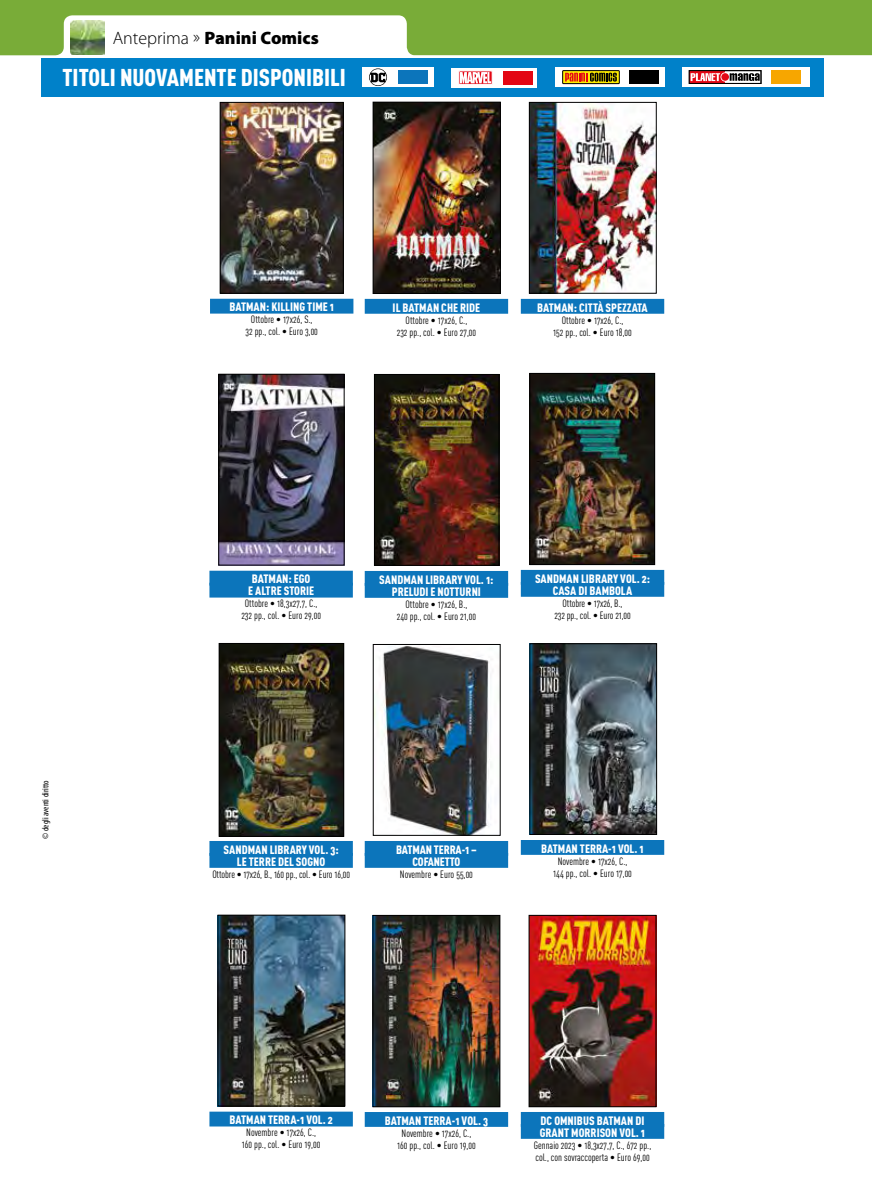
<style>
.page{position:relative;width:872px;height:1191px;background:#fff}
.page>*{position:absolute;margin:0;border:0;box-sizing:border-box;transform-origin:0 0}
.t1{font:24px "DIN Cond Black Alternate";color:#fff}
.t2{font:900 18px "Myriad Pro";color:#000}
.t3{font:12px/12px "DIN Cond Black Alternate";color:#fff;text-align:center}
.t4{font:10.5px/12px "DIN Cond Regular Alternate";color:#000;text-align:center}
.t5{font:condensed 9px "Myriad Pro";color:#000}
.s1{font-weight:300}
</style>
<div class="page">
<svg style="left:0;top:0;width:872px;height:56px;fill:#79ac38"></svg>
<img style="left:70px;top:21px;width:34px;height:34px">
<div style="left:41px;top:58px;width:782px;height:39px;background:#0081c9"></div>
<div style="left:451px;top:68px;width:86px;height:19px;background:#fff"></div>
<svg style="left:459px;top:71px;width:33px;height:13px"></svg>
<svg style="left:460px;top:72px;width:31px;height:11px"></svg>
<div style="left:503px;top:71px;width:29px;height:13px;background:#e30613"></div>
<div style="left:555px;top:67px;width:109px;height:20px;background:#fff"></div>
<svg style="left:562px;top:71px;width:57px;height:13px"></svg>
<div style="left:562px;top:70px;width:57px;height:14px;border:1px solid #000"></div>
<svg style="left:565px;top:73px;width:52px;height:9px"></svg>
<div style="left:629px;top:70px;width:29px;height:14px;background:#000"></div>
<div style="left:682px;top:67px;width:128px;height:20px;background:#fff"></div>
<svg style="left:691px;top:72px;width:32px;height:10px"></svg>
<div style="left:689px;top:70px;width:72px;height:14px;border:1px solid #000"></div>
<div style="left:720px;top:72px;width:10px;height:10px;border:2px solid #fff;border-radius:50%"></div>
<div style="left:721px;top:73px;width:8px;height:8px;background:#e30613;border-radius:50%"></div>
<svg style="left:690px;top:73px;width:30px;height:8px"></svg>
<svg style="left:729px;top:73px;width:30px;height:8px"></svg>
<div style="left:771px;top:70px;width:30px;height:14px;background:#f7a600"></div>
<div style="left:362px;top:67px;width:72px;height:20px;background:#fff"></div>
<div style="left:398px;top:70px;width:29px;height:14px;background:#0c75bb"></div>
<svg style="left:369px;top:68px;width:18px;height:18px"></svg>
<img style="left:375px;top:104px;width:124px;height:188px">
<div style="left:373px;top:102px;width:128px;height:192px;border:1px solid #000"></div>
<div style="left:365px;top:299px;width:143px;height:15px;background:#0c75bb"></div>
<img style="left:222px;top:104px;width:120px;height:188px">
<div style="left:220px;top:102px;width:124px;height:192px;border:1px solid #000"></div>
<div style="left:210px;top:299px;width:143px;height:14px;background:#0c75bb"></div>
<img style="left:531px;top:104px;width:123px;height:188px">
<div style="left:529px;top:102px;width:127px;height:192px;border:1px solid #000"></div>
<div style="left:521px;top:299px;width:143px;height:15px;background:#0c75bb"></div>
<img style="left:221px;top:645px;width:121px;height:189px">
<div style="left:219px;top:643px;width:125px;height:193px;border:1px solid #000"></div>
<div style="left:209px;top:841px;width:144px;height:15px;background:#0c75bb"></div>
<div style="left:209px;top:853px;width:144px;height:15px;background:#0c75bb"></div>
<img style="left:531px;top:375px;width:122px;height:188px">
<div style="left:529px;top:373px;width:126px;height:192px;border:1px solid #000"></div>
<div style="left:521px;top:570px;width:143px;height:15px;background:#0c75bb"></div>
<div style="left:521px;top:582px;width:143px;height:15px;background:#0c75bb"></div>
<img style="left:375px;top:646px;width:114px;height:187px">
<div style="left:365px;top:841px;width:143px;height:15px;background:#0c75bb"></div>
<div style="left:365px;top:853px;width:143px;height:15px;background:#0c75bb"></div>
<img style="left:376px;top:376px;width:121px;height:188px">
<div style="left:374px;top:374px;width:125px;height:192px;border:1px solid #000"></div>
<div style="left:365px;top:571px;width:143px;height:15px;background:#0c75bb"></div>
<div style="left:365px;top:583px;width:143px;height:15px;background:#0c75bb"></div>
<img style="left:220px;top:376px;width:122px;height:187px">
<div style="left:218px;top:374px;width:126px;height:191px;border:1px solid #000"></div>
<div style="left:209px;top:571px;width:144px;height:14px;background:#0c75bb"></div>
<div style="left:209px;top:583px;width:144px;height:14px;background:#0c75bb"></div>
<img style="left:220px;top:916px;width:123px;height:188px">
<div style="left:218px;top:914px;width:127px;height:192px;border:1px solid #000"></div>
<div style="left:209px;top:1111px;width:144px;height:15px;background:#0c75bb"></div>
<img style="left:530px;top:917px;width:124px;height:188px">
<div style="left:528px;top:915px;width:128px;height:192px;border:1px solid #000"></div>
<div style="left:521px;top:1112px;width:143px;height:14px;background:#0c75bb"></div>
<div style="left:521px;top:1124px;width:143px;height:14px;background:#0c75bb"></div>
<img style="left:374px;top:917px;width:124px;height:188px">
<div style="left:372px;top:915px;width:128px;height:192px;border:1px solid #000"></div>
<div style="left:365px;top:1112px;width:143px;height:14px;background:#0c75bb"></div>
<img style="left:531px;top:645px;width:124px;height:188px">
<div style="left:529px;top:643px;width:128px;height:192px;border:1px solid #000"></div>
<div style="left:521px;top:840px;width:143px;height:15px;background:#0c75bb"></div>
<h2 class="t2" style="left:113px;top:28px;width:208px"><span class="s1">Anteprima »</span> Panini Comics</h2>
<h1 class="t1" style="left:62px;top:62px;width:285px">TITOLI NUOVAMENTE DISPONIBILI</h1>
<p class="t3" style="left:229px;top:301px;width:106px">BATMAN: KILLING TIME 1</p>
<p class="t4" style="left:245px;top:313px;width:74px">Ottobre • 17x26, S.,<br>32 pp., col. • Euro 3,00</p>
<p class="t3" style="left:393px;top:301px;width:89px">IL BATMAN CHE RIDE</p>
<p class="t4" style="left:397px;top:314px;width:81px">Ottobre • 17x26, C.,<br>232 pp., col. • Euro 27,00</p>
<p class="t3" style="left:537px;top:301px;width:112px">BATMAN: CITTÀ SPEZZATA</p>
<p class="t4" style="left:553px;top:314px;width:80px">Ottobre • 17x26, C.,<br>152 pp., col. • Euro 18,00</p>
<p class="t5" style="left:40px;top:838px;width:60px;rotate:-90deg">© degli aventi diritto</p>
<p class="t3" style="left:248px;top:573px;width:68px">BATMAN: EGO<br>E ALTRE STORIE</p>
<p class="t4" style="left:241px;top:597px;width:81px">Ottobre • 18,3x27,7, C.,<br>232 pp., col. • Euro 29,00</p>
<p class="t3" style="left:379px;top:573px;width:116px">SANDMAN LIBRARY VOL. 1:<br>PRELUDI E NOTTURNI</p>
<p class="t4" style="left:397px;top:598px;width:81px">Ottobre • 17x26, B.,<br>240 pp., col. • Euro 21,00</p>
<p class="t3" style="left:535px;top:572px;width:116px">SANDMAN LIBRARY VOL. 2:<br>CASA DI BAMBOLA</p>
<p class="t4" style="left:554px;top:597px;width:78px">Ottobre • 17x26, B.,<br>232 pp., col. • Euro 21,00</p>
<p class="t3" style="left:224px;top:843px;width:117px">SANDMAN LIBRARY VOL. 3:<br>LE TERRE DEL SOGNO</p>
<p class="t4" style="left:212px;top:868px;width:139px">Ottobre • 17x26, B., 160 pp., col. • Euro 16,00</p>
<p class="t3" style="left:396px;top:843px;width:82px">BATMAN TERRA-1 –<br>COFANETTO</p>
<p class="t4" style="left:400px;top:868px;width:74px">Novembre • Euro 55,00</p>
<p class="t3" style="left:541px;top:842px;width:104px">BATMAN TERRA-1 VOL. 1</p>
<p class="t4" style="left:553px;top:855px;width:80px">Novembre • 17x26, C.,<br>144 pp., col. • Euro 17,00</p>
<p class="t3" style="left:229px;top:1113px;width:105px">BATMAN TERRA-1 VOL. 2</p>
<p class="t4" style="left:242px;top:1126px;width:80px">Novembre • 17x26, C.,<br>160 pp., col. • Euro 19,00</p>
<p class="t3" style="left:385px;top:1114px;width:105px">BATMAN TERRA-1 VOL. 3</p>
<p class="t4" style="left:397px;top:1126px;width:80px">Novembre • 17x26, C.,<br>160 pp., col. • Euro 19,00</p>
<p class="t3" style="left:540px;top:1114px;width:107px;text-align:left">DC OMNIBUS BATMAN DI<br>GRANT MORRISON VOL. 1</p>
<p class="t4" style="left:534px;top:1138px;width:119px;text-align:left">Gennaio 2023 • 18,3x27,7, C., 672 pp., col., con sovraccoperta • Euro 69,00</p>
</div>
